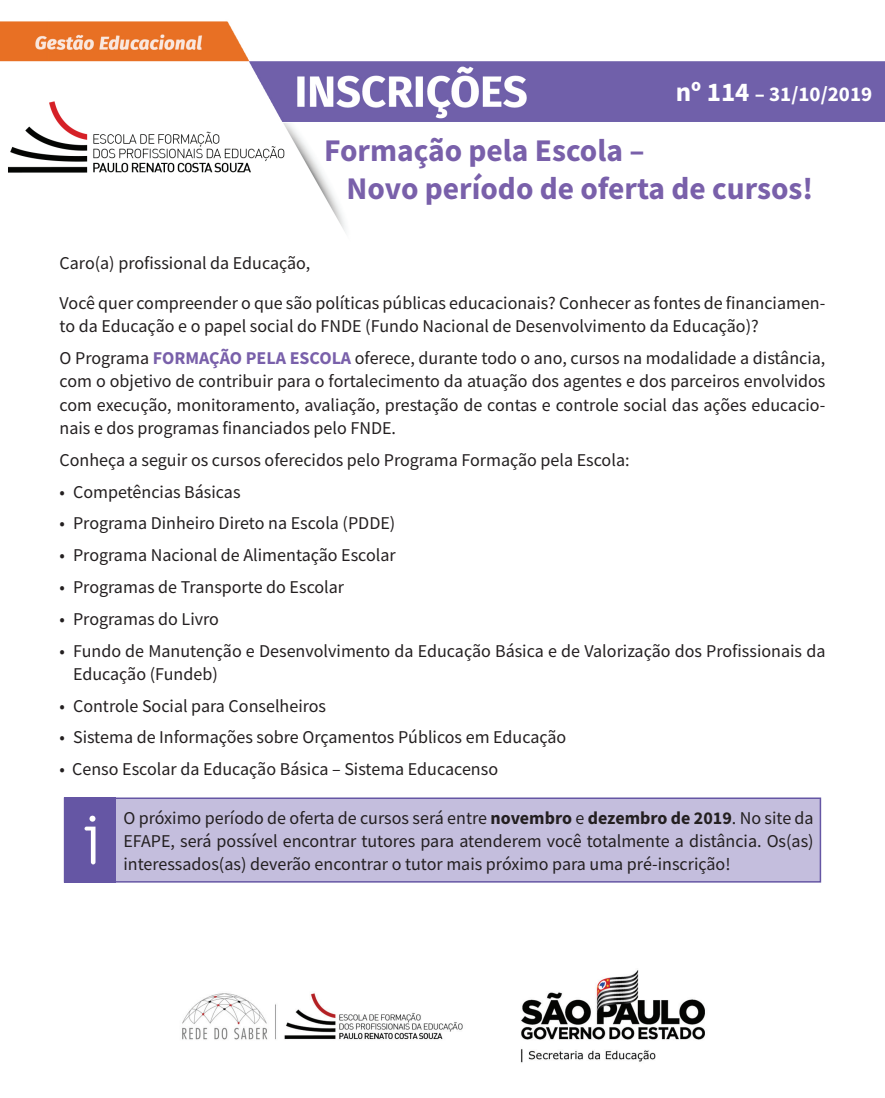
<style>
.page{position:relative;width:885px;height:1098px;background:#fff}
.page>*{position:absolute;margin:0;border:0;box-sizing:border-box;transform-origin:0 0}
.Titulo{font:700 31.5px/37.8px "Source Sans Pro";color:#7960aa}
.t1{font:700 21px "Source Sans Pro";color:#fff}
.texto_corrido{font:18px/23.2px "Source Sans Pro";color:#231f20}
.s1{font-size:27px}
.s2{font-weight:700;color:#7960aa}
.s3{font-weight:700}
</style>
<div class="page">
<img style="left:0;top:21px;width:884px;height:212px">
<img style="left:182px;top:970px;width:523px;height:93px">
<div style="left:64px;top:797px;width:757px;height:85px;background:#c4bedd;border:2px solid #6556a4"></div>
<div style="left:64px;top:797px;width:52px;height:85px;background:#6556a4"></div>
<svg style="left:84px;top:815px;width:11px;height:49px"></svg>
<p class="t1" style="left:675px;top:80px;width:198px"><span class="s1">nº 114</span> – 31/10/2019</p>
<p class="Titulo" style="left:346px;top:131px;width:468px;text-indent:-22px">Formação pela Escola –<br>Novo período de oferta de cursos!</p>
<p class="texto_corrido" style="left:60px;top:251px;width:252px">Caro(a) profissional da Educação,</p>
<p class="texto_corrido" style="left:60px;top:291px;width:767px">Você quer compreender o que são políticas públicas educacionais? Conhecer as fontes de financiamen&shy;to da Educação e o papel social do FNDE (Fundo Nacional de Desenvolvimento da Educação)?</p>
<p class="texto_corrido" style="left:60px;top:346px;width:767px;text-align:justify">O Programa <span class="s2">FORMAÇÃO PELA ESCOLA</span> oferece, durante todo o ano, cursos na modalidade a distância, com o objetivo de contribuir para o fortalecimento da atuação dos agentes e dos parceiros envolvidos com execução, monitoramento, avaliação, prestação de contas e controle social das ações educacio&shy;nais e dos programas financiados pelo FNDE.</p>
<p class="texto_corrido" style="left:60px;top:448px;width:571px">Conheça a seguir os cursos oferecidos pelo Programa Formação pela Escola:</p>
<p class="texto_corrido" style="left:60px;top:479px;width:182px">• Competências Básicas</p>
<p class="texto_corrido" style="left:60px;top:511px;width:337px">• Programa Dinheiro Direto na Escola (PDDE)</p>
<p class="texto_corrido" style="left:60px;top:543px;width:338px">• Programa Nacional de Alimentação Escolar</p>
<p class="texto_corrido" style="left:60px;top:575px;width:286px">• Programas de Transporte do Escolar</p>
<p class="texto_corrido" style="left:60px;top:606px;width:161px">• Programas do Livro</p>
<p class="texto_corrido" style="left:73px;top:638px;width:753px;text-indent:-14px">• Fundo de Manutenção e Desenvolvimento da Educação Básica e de Valorização dos Profissionais da<br>Educação (Fundeb)</p>
<p class="texto_corrido" style="left:60px;top:693px;width:268px">• Controle Social para Conselheiros</p>
<p class="texto_corrido" style="left:60px;top:725px;width:508px">• Sistema de Informações sobre Orçamentos Públicos em Educação</p>
<p class="texto_corrido" style="left:60px;top:757px;width:440px">• Censo Escolar da Educação Básica – Sistema Educacenso</p>
<p class="texto_corrido" style="left:123px;top:805px;width:691px;text-align:justify">O próximo período de oferta de cursos será entre <span class="s3">novembro</span> e <span class="s3">dezembro de 2019</span>. No site da EFAPE, será possível encontrar tutores para atenderem você totalmente a distância. Os(as) interessados(as) deverão encontrar o tutor mais próximo para uma pré-inscrição!</p>
</div>
